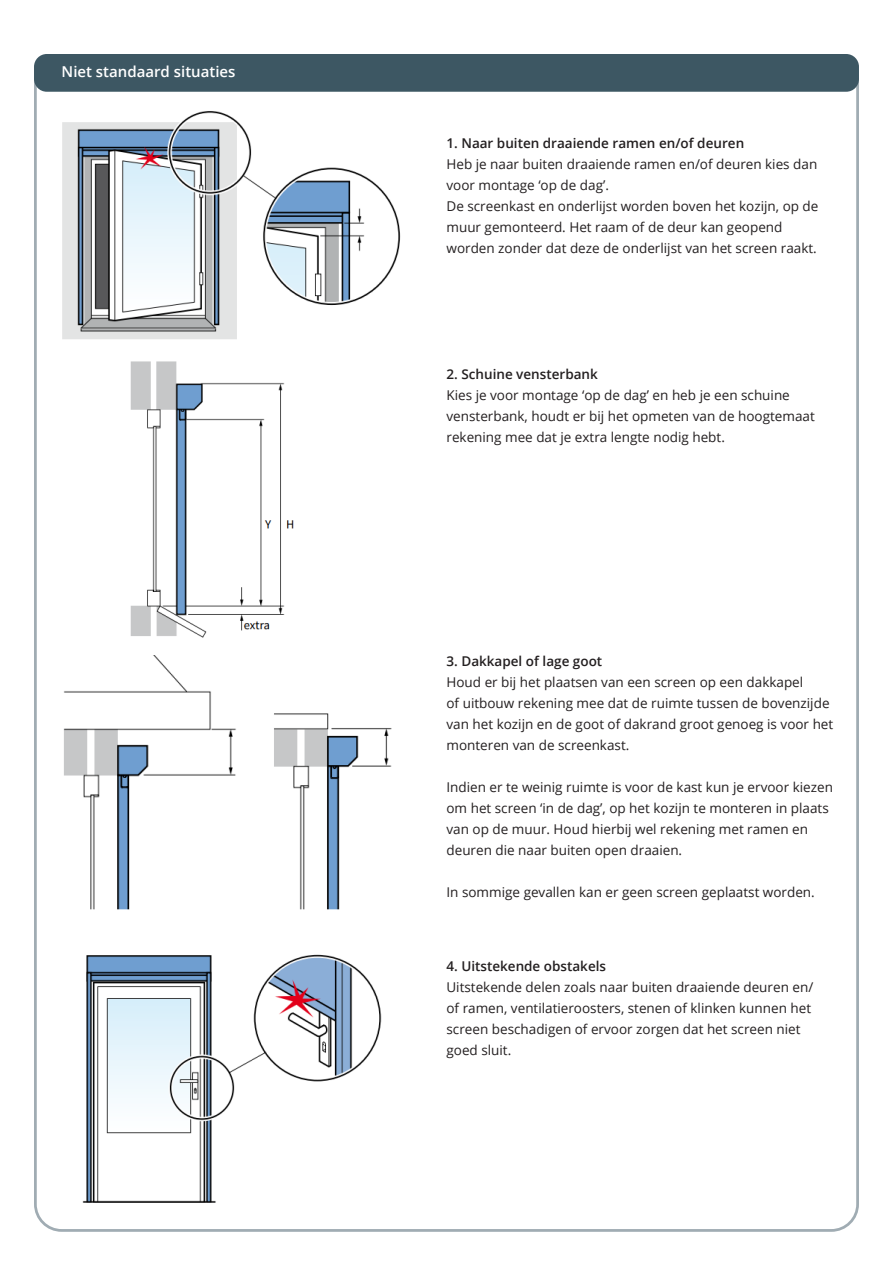
<style>
.page{position:relative;width:893px;height:1263px;background:#fff}
.page>*{position:absolute;margin:0;border:0;box-sizing:border-box;transform-origin:0 0}
.t1{font:600 15px "Open Sans";color:#fff}
.t2{font:13.5px/21px "Open Sans";color:#231f20}
.t3{font:600 13.5px "Open Sans";color:#231f20}
</style>
<div class="page">
<div style="left:34px;top:54px;width:825px;height:38px;background:#3d5763;border-radius:13px"></div>
<img style="left:62px;top:111px;width:339px;height:228px">
<img style="left:130px;top:361px;width:164px;height:277px">
<img style="left:63px;top:656px;width:329px;height:254px">
<img style="left:82px;top:954px;width:300px;height:249px">
<p class="t1" style="left:62px;top:62px;width:175px">Niet standaard situaties</p>
<p class="t3" style="left:446px;top:134px;width:299px">1. Naar buiten draaiende ramen en/of deuren</p>
<p class="t2" style="left:446px;top:153px;width:372px">Heb je naar buiten draaiende ramen en/of deuren kies dan</p>
<p class="t2" style="left:446px;top:174px;width:164px">voor montage ‘op de dag’.</p>
<p class="t2" style="left:446px;top:195px;width:373px">De screenkast en onderlijst worden boven het kozijn, op de</p>
<p class="t2" style="left:446px;top:216px;width:338px">muur gemonteerd. Het raam of de deur kan geopend</p>
<p class="t2" style="left:446px;top:237px;width:372px">worden zonder dat deze de onderlijst van het screen raakt.</p>
<p class="t3" style="left:446px;top:365px;width:153px">2. Schuine vensterbank</p>
<p class="t2" style="left:446px;top:384px;width:345px">Kies je voor montage ‘op de dag’ en heb je een schuine</p>
<p class="t2" style="left:446px;top:405px;width:370px">vensterbank, houdt er bij het opmeten van de hoogtemaat rekening mee dat je extra lengte nodig hebt.</p>
<p class="t3" style="left:446px;top:652px;width:157px">3. Dakkapel of lage goot</p>
<p class="t2" style="left:446px;top:671px;width:358px">Houd er bij het plaatsen van een screen op een dakkapel</p>
<p class="t2" style="left:446px;top:692px;width:388px">of uitbouw rekening mee dat de ruimte tussen de bovenzijde van het kozijn en de goot of dakrand groot genoeg is voor het monteren van de screenkast.</p>
<p class="t2" style="left:446px;top:776px;width:388px">Indien er te weinig ruimte is voor de kast kun je ervoor kiezen om het screen ‘in de dag’, op het kozijn te monteren in plaats van op de muur. Houd hierbij wel rekening met ramen en deuren die naar buiten open draaien.</p>
<p class="t2" style="left:446px;top:881px;width:370px">In sommige gevallen kan er geen screen geplaatst worden.</p>
<p class="t3" style="left:446px;top:956px;width:161px">4. Uitstekende obstakels</p>
<p class="t2" style="left:446px;top:976px;width:368px">Uitstekende delen zoals naar buiten draaiende deuren en/</p>
<p class="t2" style="left:446px;top:997px;width:366px">of ramen, ventilatieroosters, stenen of klinken kunnen het</p>
<p class="t2" style="left:446px;top:1018px;width:356px">screen beschadigen of ervoor zorgen dat het screen niet</p>
<p class="t2" style="left:446px;top:1039px;width:66px">goed sluit.</p>
</div>
